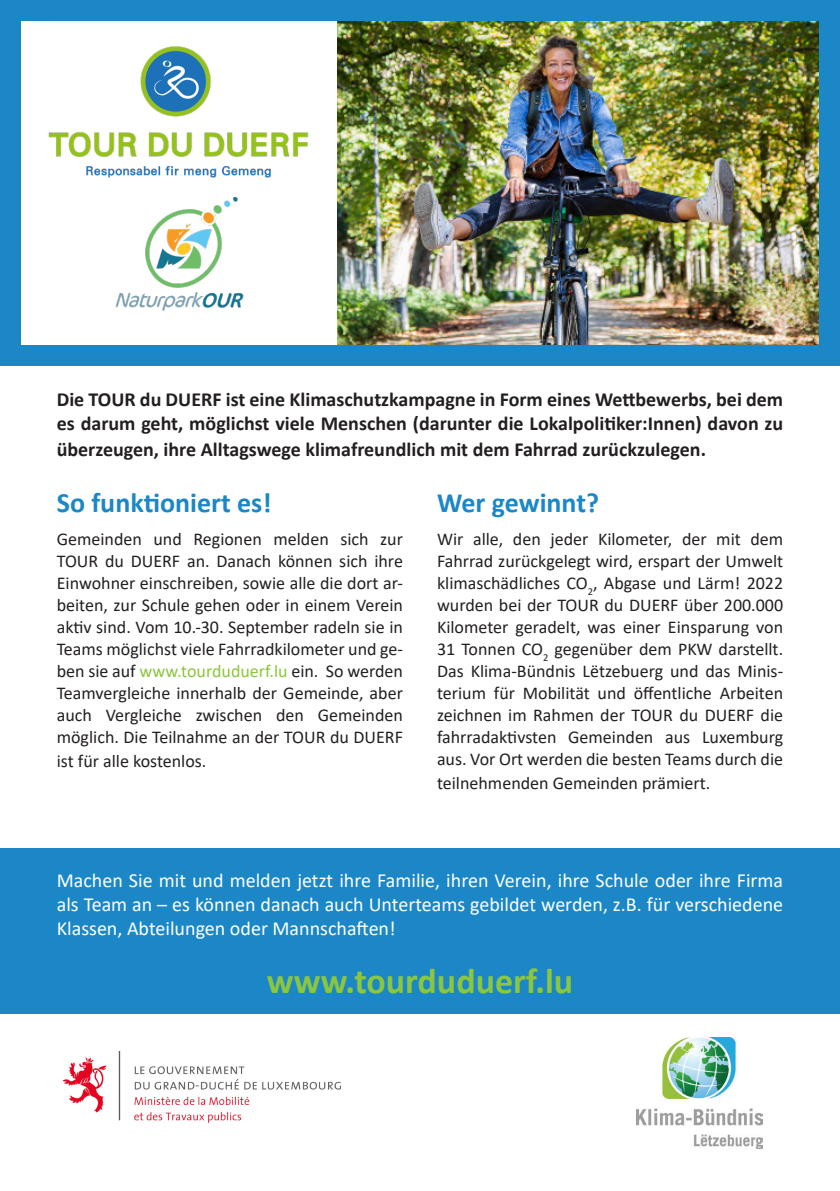
<style>
.page{position:relative;width:840px;height:1191px;background:#fff}
.page>*{position:absolute;margin:0;border:0;box-sizing:border-box;transform-origin:0 0}
.t1{font:700 36px "Calibri";color:#8bc63e}
.t2{font:700 28px "Calibri";color:#1b87c6}
.t3{font:700 20px/24px "Calibri";color:#231f20}
.t4{font:20px/24px "Calibri";color:#fff;text-align:justify}
.t5{font:18px/22px "Calibri";color:#231f20;text-align:justify}
.s1{color:#8bc63e}
</style>
<div class="page">
<div style="left:0;top:848px;width:839px;height:165px;background:#1b87c6"></div>
<img style="left:636px;top:1037px;width:125px;height:111px">
<img style="left:62px;top:1051px;width:279px;height:73px">
<div style="left:0;top:0;width:839px;height:366px;background:#1b87c6"></div>
<img style="left:337px;top:21px;width:481px;height:323px">
<div style="left:21px;top:21px;width:316px;height:323px;background:#fff"></div>
<img style="left:48px;top:46px;width:261px;height:132px">
<img style="left:115px;top:197px;width:129px;height:114px">
<p class="t3" style="left:57px;top:387px;width:727px">Die TOUR du DUERF ist eine Klimaschutzkampagne in Form eines Wettbewerbs, bei dem es darum geht, möglichst viele Menschen (darunter die Lokalpolitiker:Innen) davon zu</p>
<p class="t3" style="left:57px;top:437px;width:650px">überzeugen, ihre Alltagswege klimafreundlich mit dem Fahrrad zurückzulegen.</p>
<p class="t2" style="left:57px;top:482px;width:216px">So funktioniert es!</p>
<p class="t5" style="left:57px;top:527px;width:347px">Gemeinden und Regionen melden sich zur TOUR du DUERF an. Danach können sich ihre Einwohner einschreiben, sowie alle die dort ar&shy;beiten, zur Schule gehen oder in einem Verein aktiv sind. Vom 10.-30. September radeln sie in Teams möglichst viele Fahrradkilometer und ge&shy;ben sie auf <span class="s1">www.tourduduerf.lu</span> ein. So werden Teamvergleiche innerhalb der Gemeinde, aber auch Vergleiche zwischen den Gemeinden möglich. Die Teilnahme an der TOUR du DUERF</p>
<p class="t5" style="left:57px;top:749px;width:151px">ist für alle kostenlos.</p>
<p class="t2" style="left:437px;top:482px;width:163px">Wer gewinnt?</p>
<p class="t5" style="left:437px;top:527px;width:347px">Wir alle, den jeder Kilometer, der mit dem Fahrrad zurückgelegt wird, erspart der Umwelt klimaschädliches CO<sub>2</sub>, Abgase und Lärm! 2022 wurden bei der TOUR du DUERF über 200.000<br>Kilometer geradelt, was einer Einsparung von 31 Tonnen CO<sub>2</sub> gegenüber dem PKW darstellt.<br>Das Klima-Bündnis Lëtzebuerg und das Minis&shy;terium für Mobilität und öffentliche Arbeiten zeichnen im Rahmen der TOUR du DUERF die fahrradaktivsten Gemeinden aus Luxemburg aus. Vor Ort werden die besten Teams durch die</p>
<p class="t5" style="left:437px;top:771px;width:275px">teilnehmenden Gemeinden prämiert.</p>
<p class="t4" style="left:57px;top:868px;width:727px">Machen Sie mit und melden jetzt ihre Familie, ihren Verein, ihre Schule oder ihre Firma als Team an – es können danach auch Unterteams gebildet werden, z.B. für verschiedene Klassen, Abteilungen oder Mannschaften!</p>
<p class="t1" style="left:266px;top:955px;width:308px">www.tourduduerf.lu</p>
</div>
